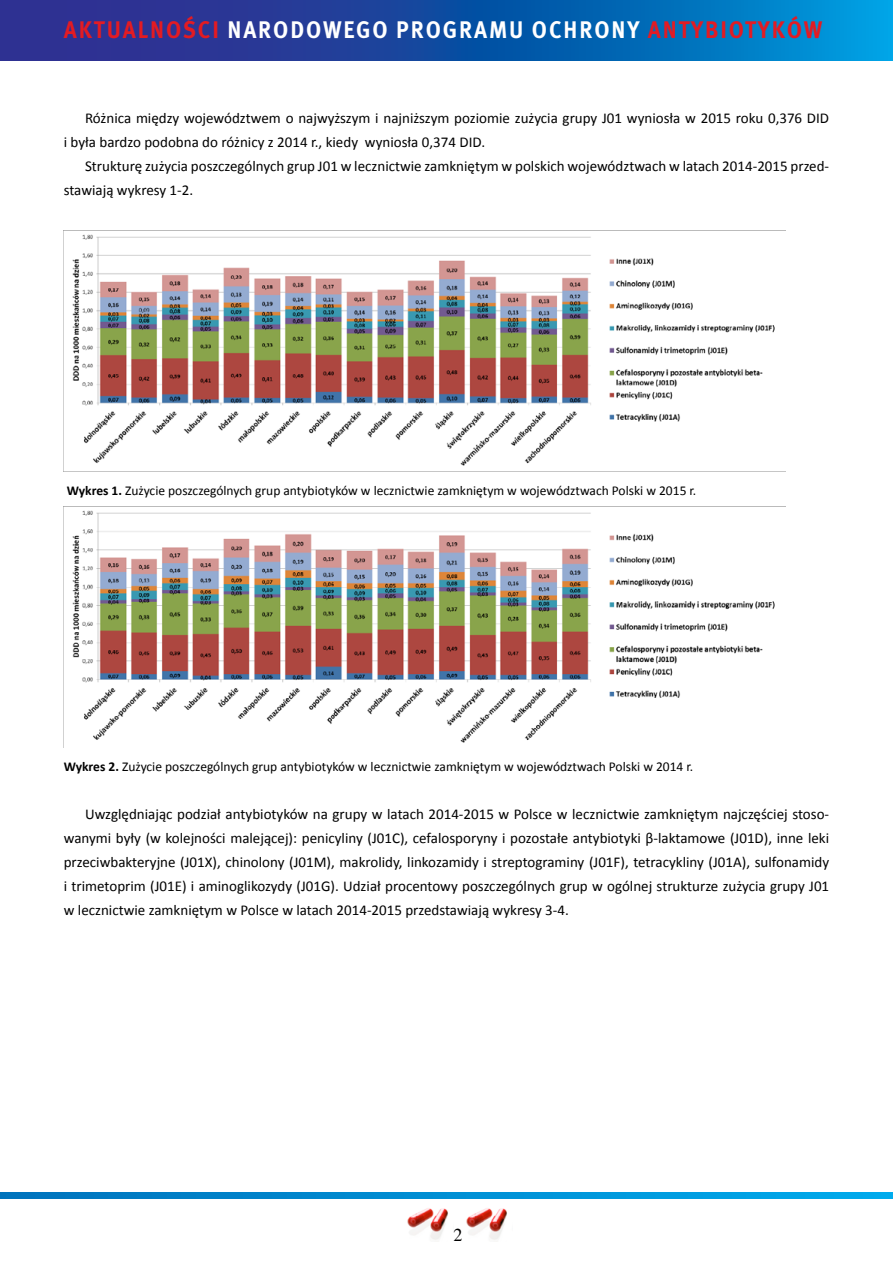
<style>
.page{position:relative;width:893px;height:1263px;background:#fff}
.page>*{position:absolute;margin:0;border:0;box-sizing:border-box;transform-origin:0 0}
.t1{font:700 24px "Meta Pro";letter-spacing:.085em;color:#fff;scale:.92 1}
.t2{font:18px "Times";color:#000}
.t3{font:15px/24px "Calibri";color:#000}
.t4{font:13.5px "Calibri";color:#000}
.s1{color:#e31b23}
.s2{font-weight:700}
</style>
<div class="page">
<img style="left:72px;top:234px;width:703px;height:232px">
<img style="left:64px;top:506px;width:722px;height:237px">
<svg style="left:0;top:0;width:893px;height:61px;background:#1355a9"></svg>
<img style="left:407px;top:1208px;width:41px;height:32px">
<img style="left:466px;top:1208px;width:41px;height:32px">
<svg style="left:0;top:1192px;width:893px;height:6px;background:#008ed4"></svg>
<h1 class="t1" style="left:64px;top:14px;width:826px"><span class="s1">AKTUALNOŚCI</span> NARODOWEGO PROGRAMU OCHRONY <span class="s1">ANTYBIOTYKÓW</span></h1>
<p class="t3" style="left:64px;top:106px;width:767px;text-indent:21px">Różnica między województwem o najwyższym i najniższym poziomie zużycia grupy J01 wyniosła w 2015 roku 0,376 DID i była bardzo podobna do różnicy z 2014 r., kiedy wyniosła 0,374 DID.</p>
<p class="t3" style="left:64px;top:154px;width:767px;text-indent:21px">Strukturę zużycia poszczególnych grup J01 w lecznictwie zamkniętym w polskich województwach w latach 2014-2015 przed&shy;stawiają wykresy 1-2.</p>
<p class="t4" style="left:67px;top:482px;width:631px"><span class="s2">Wykres 1.</span> Zużycie poszczególnych grup antybiotyków w lecznictwie zamkniętym w województwach Polski w 2015 r.</p>
<p class="t4" style="left:64px;top:758px;width:631px"><span class="s2">Wykres 2.</span> Zużycie poszczególnych grup antybiotyków w lecznictwie zamkniętym w województwach Polski w 2014 r.</p>
<p class="t3" style="left:64px;top:802px;width:767px;text-align:justify;text-indent:21px">Uwzględniając podział antybiotyków na grupy w latach 2014-2015 w Polsce w lecznictwie zamkniętym najczęściej stoso&shy;wanymi były (w kolejności malejącej): penicyliny (J01C), cefalosporyny i pozostałe antybiotyki β-laktamowe (J01D), inne leki przeciwbakteryjne (J01X), chinolony (J01M), makrolidy, linkozamidy i streptograminy (J01F), tetracykliny (J01A), sulfonamidy i trimetoprim (J01E) i aminoglikozydy (J01G). Udział procentowy poszczególnych grup w ogólnej strukturze zużycia grupy J01 w lecznictwie zamkniętym w Polsce w latach 2014-2015 przedstawiają wykresy 3-4.</p>
<p class="t2" style="left:453px;top:1218px;width:10px">2</p>
</div>
